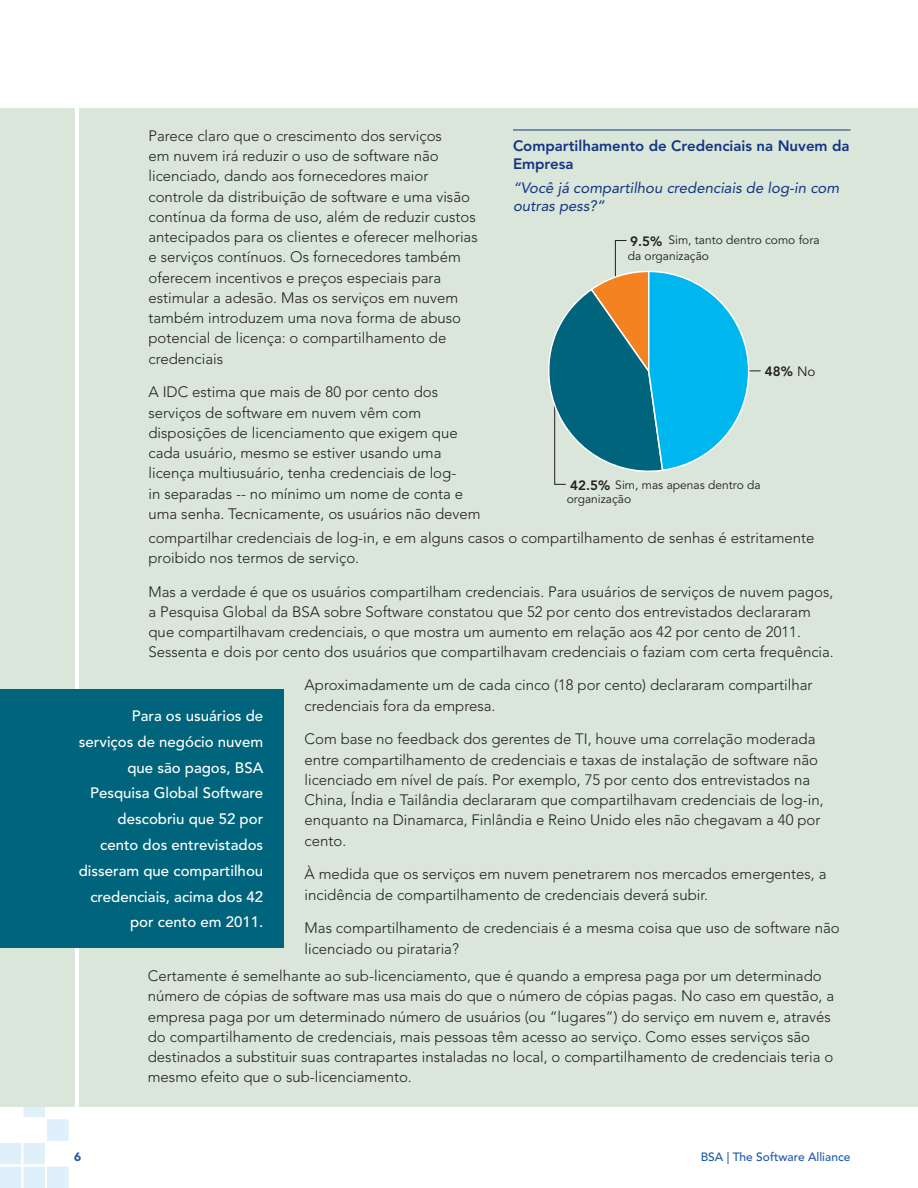
<style>
.page{position:relative;width:918px;height:1188px;background:#fff}
.page>*{position:absolute;margin:0;border:0;box-sizing:border-box;transform-origin:0 0}
.body{font:300 15px/20.2px "Avenir LT Std";color:#231f20}
.pull_quote___left_ha{font:500 15px/25.8px "Avenir LT Std";color:#fff;text-align:right}
.Chart_Headings_2{font:italic 15px/18px "Avenir LT Std";color:#133583}
.Chart_Headings_2-2{font:800 15px/18px "Avenir LT Std";color:#133583}
.t1{font:13.5px/16.2px "Avenir LT Std";color:#231f20}
.t2{font:800 13.5px "Avenir LT Std";color:#231f20}
.body-2{font:12px "Avenir LT Std";color:#231f20}
.t3{font:500 12px "Avenir LT Std";color:#2059a8}
.t4{font:900 12px "Avenir LT Std";color:#2059a8}
.s1{font-weight:800}
.s2{font-weight:400}
</style>
<div class="page">
<svg style="left:0;top:1107px;width:69px;height:81px"></svg>
<div style="left:80px;top:108px;width:838px;height:999px;background:#d9e6d9"></div>
<div style="left:0;top:108px;width:74px;height:999px;background:#d9e6d9"></div>
<svg style="left:548px;top:240px;width:213px;height:245px"></svg>
<hr style="left:513px;top:130px;width:337px;height:1px;background:#133583">
<div style="left:0;top:690px;width:284px;height:258px;background:#00657c"></div>
<div style="left:663px;top:230px;width:178px;height:21px;background:#d9e6d9"></div>
<div style="left:610px;top:475px;width:177px;height:21px;background:#d9e6d9"></div>
<div style="left:628px;top:251px;width:263px;height:19px;background:#d9e6d9"></div>
<p class="body" style="left:148px;top:126px;width:331px">Parece claro que o crescimento dos serviços<br>em nuvem irá reduzir o uso de software não licenciado, dando aos fornecedores maior controle da distribuição de software e uma visão contínua da forma de uso, além de reduzir custos antecipados para os clientes e oferecer melhorias e serviços contínuos. Os fornecedores também oferecem incentivos e preços especiais para estimular a adesão. Mas os serviços em nuvem também introduzem uma nova forma de abuso potencial de licença: o compartilhamento de credenciais</p>
<p class="body" style="left:148px;top:382px;width:334px">A IDC estima que mais de 80 por cento dos serviços de software em nuvem vêm com disposições de licenciamento que exigem que cada usuário, mesmo se estiver usando uma licença multiusuário, tenha credenciais de log-<br>in separadas -- no mínimo um nome de conta e uma senha. Tecnicamente, os usuários não devem</p>
<p class="Chart_Headings_2-2" style="left:513px;top:136px;width:338px">Compartilhamento de Credenciais na Nuvem da<br>Empresa</p>
<p class="Chart_Headings_2" style="left:513px;top:179px;width:328px">“Você já compartilhou credenciais de log-in com outras pess?”</p>
<p class="body-2" style="left:669px;top:233px;width:153px">Sim, tanto dentro como fora</p>
<p class="t1" style="left:630px;top:234px;width:159px"><span class="s1">9.5%</span> Yes, both inside and outside the organization</p>
<p class="body-2" style="left:628px;top:249px;width:83px">da organização</p>
<p class="t2" style="left:765px;top:363px;width:52px">48% <span class="s2">No</span></p>
<p class="t1" style="left:570px;top:477px;width:161px"><span class="s1">42.5%</span> Yes, but only inside the organization</p>
<p class="body-2" style="left:615px;top:478px;width:147px">Sim, mas apenas dentro da</p>
<p class="body-2" style="left:567px;top:492px;width:66px">organização</p>
<p class="body" style="left:148px;top:527px;width:668px">compartilhar credenciais de log-in, e em alguns casos o compartilhamento de senhas é estritamente proibido nos termos de serviço.</p>
<p class="body" style="left:148px;top:581px;width:687px">Mas a verdade é que os usuários compartilham credenciais. Para usuários de serviços de nuvem pagos, a Pesquisa Global da BSA sobre Software constatou que 52 por cento dos entrevistados declararam que compartilhavam credenciais, o que mostra um aumento em relação aos 42 por cento de 2011.<br>Sessenta e dois por cento dos usuários que compartilhavam credenciais o faziam com certa frequência.</p>
<p class="body" style="left:305px;top:675px;width:510px">Aproximadamente um de cada cinco (18 por cento) declararam compartilhar credenciais fora da empresa.</p>
<p class="body" style="left:305px;top:729px;width:521px">Com base no feedback dos gerentes de TI, houve uma correlação moderada entre compartilhamento de credenciais e taxas de instalação de software não licenciado em nível de país. Por exemplo, 75 por cento dos entrevistados na China, Índia e Tailândia declararam que compartilhavam credenciais de log-in, enquanto na Dinamarca, Finlândia e Reino Unido eles não chegavam a 40 por cento.</p>
<p class="body" style="left:305px;top:864px;width:523px">À medida que os serviços em nuvem penetrarem nos mercados emergentes, a incidência de compartilhamento de credenciais deverá subir.</p>
<p class="body" style="left:305px;top:918px;width:537px">Mas compartilhamento de credenciais é a mesma coisa que uso de software não licenciado ou pirataria?</p>
<p class="body" style="left:148px;top:966px;width:688px">Certamente é semelhante ao sub-licenciamento, que é quando a empresa paga por um determinado número de cópias de software mas usa mais do que o número de cópias pagas. No caso em questão, a empresa paga por um determinado número de usuários (ou “lugares”) do serviço em nuvem e, através do compartilhamento de credenciais, mais pessoas têm acesso ao serviço. Como esses serviços são destinados a substituir suas contrapartes instaladas no local, o compartilhamento de credenciais teria o mesmo efeito que o sub-licenciamento.</p>
<p class="pull_quote___left_ha" style="left:79px;top:703px;width:186px">Para os usuários de serviços de negócio nuvem que são pagos, BSA<br>Pesquisa Global Software descobriu que 52 por cento dos entrevistados disseram que compartilhou credenciais, acima dos 42 por cento em 2011.</p>
<p class="t4" style="left:74px;top:1150px;width:9px">6</p>
<p class="t3" style="left:701px;top:1150px;width:151px">BSA | The Software Alliance</p>
</div>
